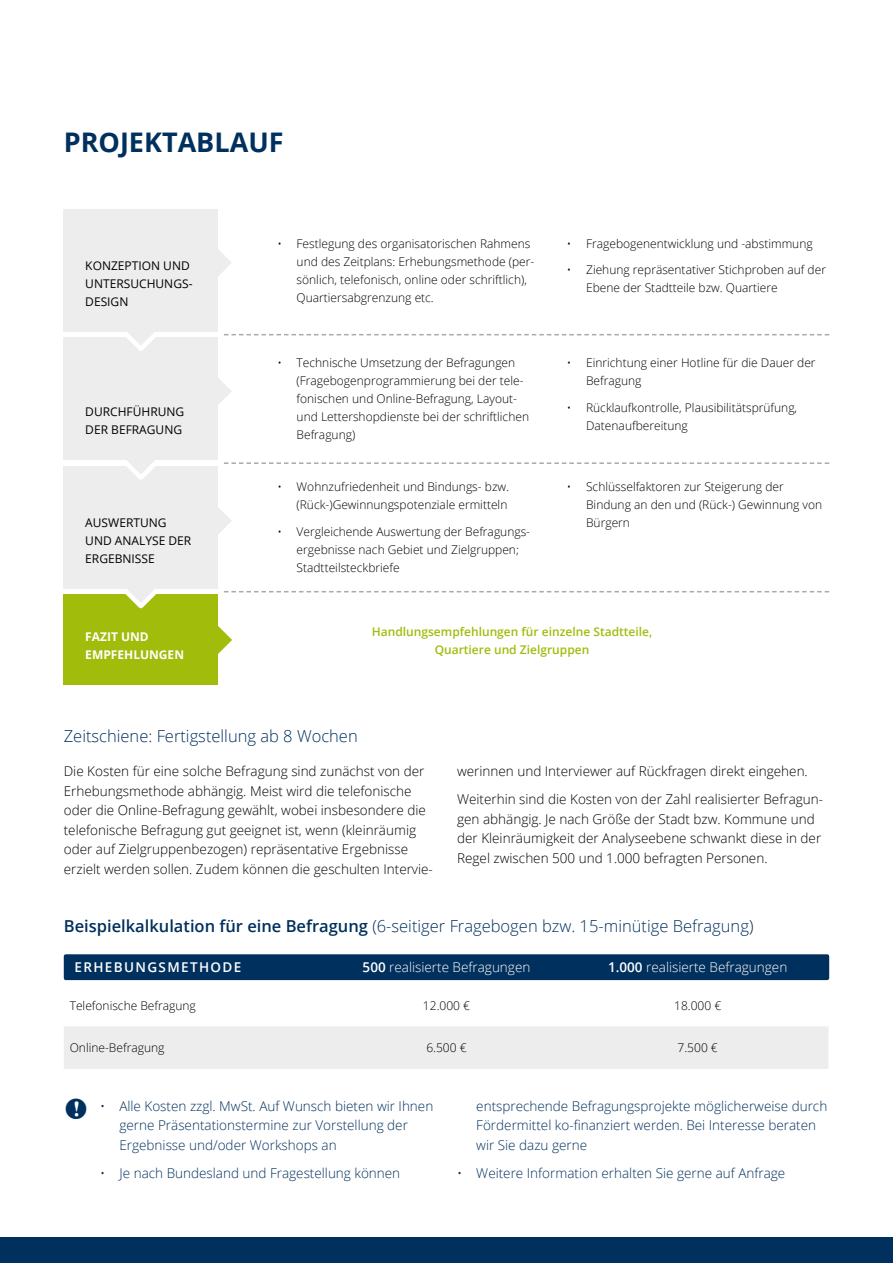
<style>
.page{position:relative;width:893px;height:1263px;background:#fff}
.page>*{position:absolute;margin:0;border:0;box-sizing:border-box;transform-origin:0 0}
.t1{font:700 27px "Open Sans";color:#00305d}
.t2{font:300 16.5px "Open Sans";color:#00305d}
.t3{font:300 13.5px/19.5px "Open Sans";color:#000}
.t4{font:300 13.5px/19.5px "Open Sans";color:#00305d}
.t5{font:300 13.5px "Open Sans";color:#fff}
.t6{font:600 13.5px "Open Sans";letter-spacing:.1em;color:#fff}
.t7{font:300 12px/18px "Open Sans";color:#000}
.t8{font:12px/18px "Open Sans";color:#000}
.t9{font:600 12px/18px "Open Sans";color:#a2bc0c;text-align:center}
.t10{font:700 12px/18px "Open Sans";color:#fff}
.s1{font-weight:600}
.s2{font-family:"Signify 2";font-weight:400;font-size:25.65px}
</style>
<div class="page">
<div style="left:0;top:1237px;width:893px;height:26px;background:#00305d"></div>
<svg style="left:224px;top:334px;width:605px;height:1px"></svg>
<svg style="left:224px;top:462px;width:605px;height:2px"></svg>
<svg style="left:224px;top:591px;width:605px;height:1px"></svg>
<svg style="left:218px;top:507px;width:13px;height:27px"></svg>
<svg style="left:218px;top:626px;width:14px;height:28px"></svg>
<div style="left:64px;top:595px;width:154px;height:90px;background:#a2bc0c"></div>
<svg style="left:116px;top:589px;width:50px;height:20px"></svg>
<div style="left:64px;top:466px;width:154px;height:123px;background:#eeeded"></div>
<svg style="left:127px;top:460px;width:28px;height:20px"></svg>
<svg style="left:218px;top:378px;width:13px;height:27px"></svg>
<div style="left:64px;top:338px;width:154px;height:122px;background:#eeeded"></div>
<svg style="left:116px;top:332px;width:50px;height:19px"></svg>
<svg style="left:218px;top:249px;width:14px;height:27px"></svg>
<div style="left:64px;top:209px;width:154px;height:123px;background:#eeeded"></div>
<div style="left:64px;top:954px;width:765px;height:26px;background:#00305d;border-radius:2px"></div>
<div style="left:64px;top:1026px;width:764px;height:43px;background:#eeeded"></div>
<h1 class="t1" style="left:64px;top:123px;width:221px">PROJEKTABLAUF</h1>
<p class="t8" style="left:85px;top:256px;width:109px">KONZEPTION UND<br>UNTERSUCHUNGS-<br>DESIGN</p>
<p class="t8" style="left:85px;top:403px;width:101px">DURCHFÜHRUNG<br>DER BEFRAGUNG</p>
<p class="t8" style="left:85px;top:513px;width:108px">AUSWERTUNG<br>UND ANALYSE DER<br>ERGEBNISSE</p>
<p class="t7" style="left:297px;top:234px;width:239px;text-indent:-19px">• Festlegung des organisatorischen Rahmens und des Zeitplans: Erhebungsmethode (per&shy;sönlich, telefonisch, online oder schriftlich), Quartiersabgrenzung etc.</p>
<p class="t7" style="left:297px;top:354px;width:234px;text-indent:-19px">• Technische Umsetzung der Befragungen (Fragebogenprogrammierung bei der tele&shy;fonischen und Online-Befragung, Layout&shy;und Lettershopdienste bei der schriftlichen Befragung)</p>
<p class="t7" style="left:277px;top:478px;width:233px;text-align:right">• Wohnzufriedenheit und Bindungs- bzw. (Rück-)Gewinnungspotenziale ermitteln</p>
<p class="t7" style="left:297px;top:522px;width:235px;text-indent:-19px">• Vergleichende Auswertung der Befragungs&shy;ergebnisse nach Gebiet und Zielgruppen;<br>Stadtteilsteckbriefe</p>
<p class="t7" style="left:567px;top:234px;width:247px">• Fragebogenentwicklung und -abstimmung</p>
<p class="t7" style="left:586px;top:261px;width:241px;text-indent:-19px">• Ziehung repräsentativer Stichproben auf der<br>Ebene der Stadtteile bzw. Quartiere</p>
<p class="t7" style="left:586px;top:354px;width:231px;text-indent:-19px">• Einrichtung einer Hotline für die Dauer der<br>Befragung</p>
<p class="t7" style="left:586px;top:398px;width:213px;text-indent:-19px">• Rücklaufkontrolle, Plausibilitätsprüfung,<br>Datenaufbereitung</p>
<p class="t7" style="left:586px;top:478px;width:238px;text-indent:-19px">• Schlüsselfaktoren zur Steigerung der<br>Bindung an den und (Rück-) Gewinnung von<br>Bürgern</p>
<p class="t10" style="left:85px;top:628px;width:100px">FAZIT UND<br>EMPFEHLUNGEN</p>
<p class="t9" style="left:372px;top:622px;width:282px">Handlungsempfehlungen für einzelne Stadtteile,<br>Quartiere und Zielgruppen</p>
<h2 class="t2" style="left:64px;top:724px;width:295px">Zeitschiene: Fertigstellung ab 8 Wochen</h2>
<p class="t3" style="left:64px;top:761px;width:371px">Die Kosten für eine solche Befragung sind zunächst von der Erhebungsmethode abhängig. Meist wird die telefonische oder die Online-Befragung gewählt, wobei insbesondere die telefonische Befragung gut geeignet ist, wenn (kleinräumig oder auf Zielgruppenbezogen) repräsentative Ergebnisse erzielt werden sollen. Zudem können die geschulten Intervie-</p>
<p class="t3" style="left:457px;top:757px;width:367px;line-height:28px">werinnen und Interviewer auf Rückfragen direkt eingehen.<br>Weiterhin sind die Kosten von der Zahl realisierter Befragun-</p>
<p class="t3" style="left:457px;top:809px;width:366px">gen abhängig. Je nach Größe der Stadt bzw. Kommune und der Kleinräumigkeit der Analyseebene schwankt diese in der<br>Regel zwischen 500 und 1.000 befragten Personen.</p>
<h2 class="t2" style="left:64px;top:914px;width:691px"><span class="s1">Beispielkalkulation für eine Befragung</span> (6-seitiger Fragebogen bzw. 15-minütige Befragung)</h2>
<p class="t6" style="left:75px;top:958px;width:168px">ERHEBUNGSMETHODE</p>
<p class="t5" style="left:363px;top:958px;width:169px"><span class="s1">500</span> realisierte Befragungen</p>
<p class="t5" style="left:608px;top:958px;width:181px"><span class="s1">1.000</span> realisierte Befragungen</p>
<p class="t7" style="left:70px;top:996px;width:128px">Telefonische Befragung</p>
<p class="t7" style="left:423px;top:996px;width:49px">12.000 €</p>
<p class="t7" style="left:674px;top:996px;width:49px">18.000 €</p>
<p class="t7" style="left:70px;top:1038px;width:96px">Online-Befragung</p>
<p class="t7" style="left:426px;top:1038px;width:42px">6.500 €</p>
<p class="t7" style="left:678px;top:1038px;width:42px">7.500 €</p>
<p class="t4" style="left:119px;top:1096px;width:315px;text-indent:-56px"><span class="s2">!</span> • Alle Kosten zzgl. MwSt. Auf Wunsch bieten wir Ihnen gerne Präsentationstermine zur Vorstellung der<br>Ergebnisse und/oder Workshops an</p>
<p class="t4" style="left:100px;top:1163px;width:301px">• Je nach Bundesland und Fragestellung können</p>
<p class="t4" style="left:476px;top:1096px;width:353px">entsprechende Befragungsprojekte möglicherweise durch<br>Fördermittel ko-finanziert werden. Bei Interesse beraten wir Sie dazu gerne</p>
<p class="t4" style="left:457px;top:1162px;width:330px">• Weitere Information erhalten Sie gerne auf Anfrage</p>
</div>
